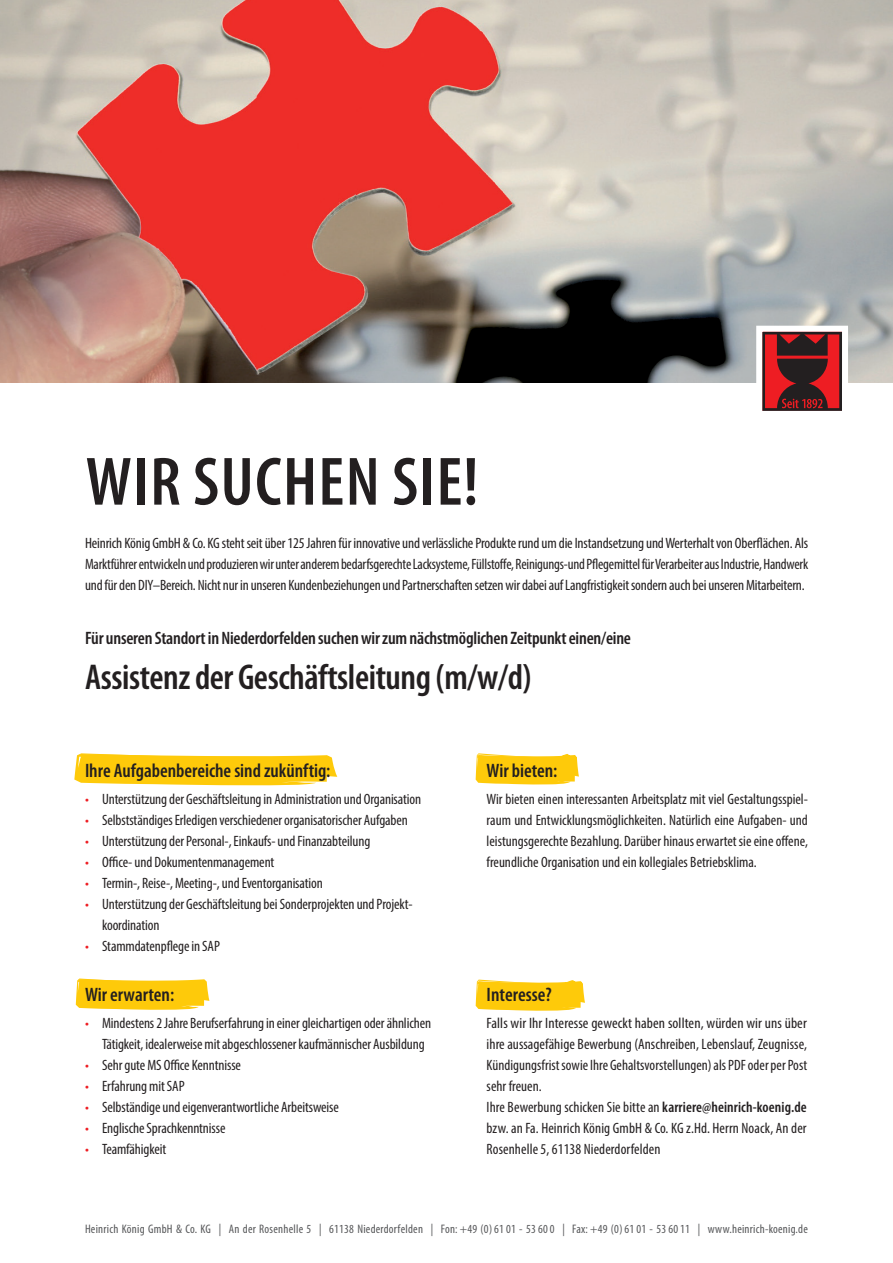
<style>
.page{position:relative;width:893px;height:1263px;background:#fff}
.page>*{position:absolute;margin:0;border:0;box-sizing:border-box;transform-origin:0 0}
.t1{font:600 condensed 69px "Myriad Pro";letter-spacing:.02em;color:#231f20}
.t2{font:600 condensed 36px "Myriad Pro";letter-spacing:-.01em;color:#231f20}
.t3{font:600 condensed 19.5px "Myriad Pro";color:#231f20}
.t4{font:600 condensed 18px "Myriad Pro";letter-spacing:-.01em;color:#231f20}
.t5{font:condensed 15px/21px "Myriad Pro";letter-spacing:-.005em;color:#231f20}
.t6{font:condensed 12.3px "Myriad Pro";letter-spacing:.02em;color:#57585a}
.s1{color:#ee1d23}
.s2{font-weight:600}
.s3{font-style:italic;font-stretch:normal}
</style>
<div class="page">
<img style="left:0;top:0;width:893px;height:383px">
<svg style="left:753px;top:323px;width:98px;height:88px"></svg>
<svg style="left:74px;top:753px;width:263px;height:32px"></svg>
<svg style="left:75px;top:978px;width:134px;height:32px"></svg>
<svg style="left:475px;top:753px;width:104px;height:32px"></svg>
<svg style="left:475px;top:979px;width:110px;height:32px"></svg>
<h1 class="t1" style="left:86px;top:444px;width:394px">WIR SUCHEN SIE!</h1>
<p class="t5" style="left:85px;top:532px;width:725px;text-align:justify">Heinrich König GmbH &amp; Co. KG steht seit über 125 Jahren für innovative und verlässliche Produkte rund um die Instandsetzung und Werterhalt von Oberflächen. Als Marktführer entwickeln und produzieren wir unter anderem bedarfsgerechte Lacksysteme, Füllstoffe, Reinigungs-und Pflegemittel für Verarbeiter aus Industrie, Handwerk und für den DIY–Bereich. Nicht nur in unseren Kundenbeziehungen und Partnerschaften setzen wir dabei auf Langfristigkeit sondern auch bei unseren Mitarbeitern.</p>
<p class="t4" style="left:85px;top:628px;width:547px">Für unseren Standort in Niederdorfelden suchen wir zum nächstmöglichen Zeitpunkt einen/eine</p>
<h2 class="t2" style="left:85px;top:657px;width:448px">Assistenz der Geschäftsleitung (m/w/d)</h2>
<h3 class="t3" style="left:85px;top:759px;width:247px">Ihre Aufgabenbereiche sind zukünftig:</h3>
<p class="t5" style="left:85px;top:788px;width:338px"><span class="s1">•</span> Unterstützung der Geschäftsleitung in Administration und Organisation</p>
<p class="t5" style="left:85px;top:809px;width:324px"><span class="s1">•</span> Selbstständiges Erledigen verschiedener organisatorischer Aufgaben</p>
<p class="t5" style="left:85px;top:830px;width:287px"><span class="s1">•</span> Unterstützung der Personal-, Einkaufs- und Finanzabteilung</p>
<p class="t5" style="left:85px;top:851px;width:191px"><span class="s1">•</span> Office- und Dokumentenmanagement</p>
<p class="t5" style="left:85px;top:872px;width:239px"><span class="s1">•</span> Termin-, Reise-, Meeting-, und Eventorganisation</p>
<p class="t5" style="left:102px;top:893px;width:312px;text-indent:-17px"><span class="s1">•</span> Unterstützung der Geschäftsleitung bei Sonderprojekten und Projekt&shy;koordination</p>
<p class="t5" style="left:85px;top:935px;width:136px"><span class="s1">•</span> Stammdatenpflege in SAP</p>
<h3 class="t3" style="left:85px;top:983px;width:91px">Wir erwarten:</h3>
<p class="t5" style="left:102px;top:1012px;width:331px;text-indent:-17px"><span class="s1">•</span> Mindestens 2 Jahre Berufserfahrung in einer gleichartigen oder ähnlichen<br>Tätigkeit, idealerweise mit abgeschlossener kaufmännischer Ausbildung</p>
<p class="t5" style="left:85px;top:1054px;width:157px"><span class="s1">•</span> Sehr gute MS Office Kenntnisse</p>
<p class="t5" style="left:85px;top:1075px;width:101px"><span class="s1">•</span> Erfahrung mit SAP</p>
<p class="t5" style="left:85px;top:1096px;width:255px"><span class="s1">•</span> Selbständige und eigenverantwortliche Arbeitsweise</p>
<p class="t5" style="left:85px;top:1117px;width:142px"><span class="s1">•</span> Englische Sprachkenntnisse</p>
<p class="t5" style="left:85px;top:1138px;width:83px"><span class="s1">•</span> Teamfähigkeit</p>
<h3 class="t3" style="left:487px;top:759px;width:72px">Wir bieten:</h3>
<p class="t5" style="left:487px;top:788px;width:323px;text-align:justify">Wir bieten einen interessanten Arbeitsplatz mit viel Gestaltungsspiel&shy;raum und Entwicklungsmöglichkeiten. Natürlich eine Aufgaben- und leistungsgerechte Bezahlung. Darüber hinaus erwartet sie eine offene, freundliche Organisation und ein kollegiales Betriebsklima.</p>
<h3 class="t3" style="left:487px;top:983px;width:67px">Interesse?</h3>
<p class="t5" style="left:487px;top:1012px;width:322px">Falls wir Ihr Interesse geweckt haben sollten, würden wir uns über ihre aussagefähige Bewerbung (Anschreiben, Lebenslauf, Zeugnisse, Kündigungsfrist sowie Ihre Gehaltsvorstellungen) als PDF oder per Post sehr freuen.<br>Ihre Bewerbung schicken Sie bitte an <span class="s2">karriere@heinrich-koenig.de </span>bzw. an Fa. Heinrich König GmbH &amp; Co. KG z.Hd. Herrn Noack, An der Rosenhelle 5, 61138 Niederdorfelden</p>
<p class="t6" style="left:85px;top:1221px;width:724px">Heinrich König GmbH &amp; Co. KG <span class="s3">|</span> An der Rosenhelle 5 <span class="s3">|</span> 61138 Niederdorfelden <span class="s3">|</span> Fon: +49 (0)6101 - 53600 <span class="s3">|</span> Fax: +49 (0)6101 - 536011 <span class="s3">|</span> www.heinrich-koenig.de</p>
</div>
